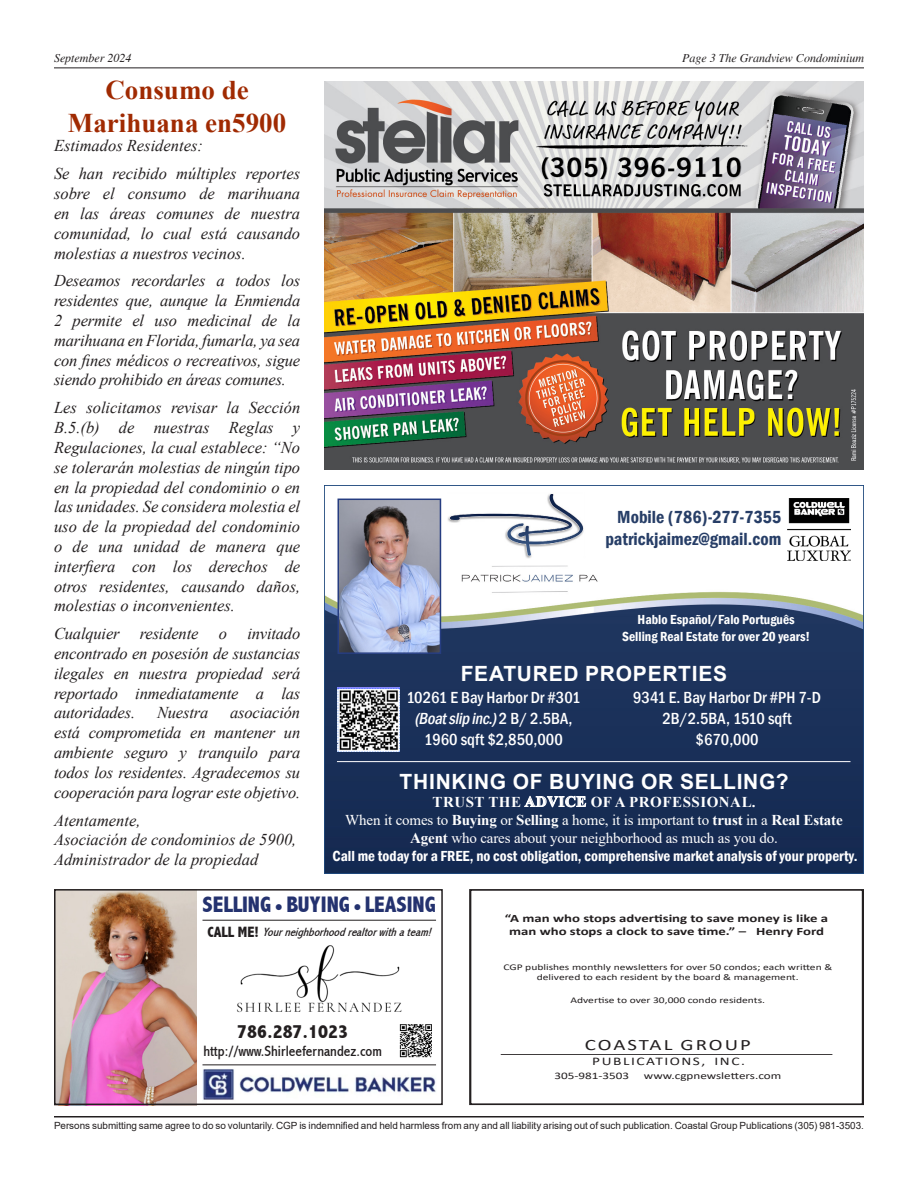
<style>
.page{position:relative;width:918px;height:1188px;background:#fff}
.page>*{position:absolute;margin:0;border:0;box-sizing:border-box;transform-origin:0 0}
.t1{font:700 27px/32.4px "Times New Roman";color:#a02a02;text-align:center}
.t2{font:800 condensed 22.5px "Abadi";color:#24326f}
.t3{font:700 21px "Arial";letter-spacing:.035em;color:#fff}
.t4{font:800 condensed 19.5px "Abadi";color:#231f20}
.t5{font:600 condensed 18px/22.5px "Franklin Gothic";color:#273e67;text-align:right}
.t6{font:italic 16.5px/19.8px "Times New Roman";color:#231f20;text-align:justify}
.t7{font:500 condensed 16.5px/21px "Franklin Gothic";color:#fff;text-align:center}
.t8{font:15.9px "Calibri";letter-spacing:.095em;color:#231f20;scale:1.32 1}
.t9{font:15px/18px "Times New Roman";letter-spacing:-.01em;color:#fff;text-align:center}
.t10{font:600 condensed 15px "Franklin Gothic";color:#fff}
.t11{font:condensed 15px "Abadi";color:#231f20}
.t12{font:600 condensed 13.5px/16.2px "Franklin Gothic";color:#fff;text-align:center}
.t13{font:italic 12px "Times";color:#231f20}
.t14{font:italic condensed 12px "Abadi";color:#231f20}
.t15{font:11.7px "Calibri";letter-spacing:.1em;color:#231f20;scale:1.32 1}
.t16{font:700 11.25px/13.5px "Calibri";color:#231f20;text-align:center;scale:1.32 1}
.t17{font:10.05px "Calibri";color:#231f20;scale:1.32 1}
.t18{font:9.9px "Arial";letter-spacing:-.005em;color:#231f20}
.t19{font:8.7px/10.5px "Calibri";color:#231f20;text-align:center;scale:1.32 1}
.s1{font-style:italic}
.s2{font-family:"Minion Pro";font-weight:400;font-stretch:normal}
.s3{font-weight:800;font-style:normal;font-size:15px}
.s4{font-weight:700}
</style>
<div class="page">
<hr style="left:54px;top:68px;width:810px;height:1px;background:#231f20">
<img style="left:326px;top:498px;width:536px;height:374px">
<img style="left:447px;top:494px;width:152px;height:101px">
<img style="left:341px;top:502px;width:97px;height:149px">
<div style="left:338px;top:499px;width:103px;height:155px;border:2px solid #263d81"></div>
<img style="left:788px;top:499px;width:62px;height:62px">
<hr style="left:337px;top:761px;width:513px;height:1px;background:#fff">
<img style="left:338px;top:687px;width:62px;height:64px">
<hr style="left:54px;top:1116px;width:810px;height:2px;background:#231f20">
<img style="left:324px;top:81px;width:540px;height:389px">
<div style="left:469px;top:889px;width:395px;height:216px;border:2px solid #231f20"></div>
<hr style="left:501px;top:1054px;width:331px;height:1px;background:#231f20">
<img style="left:399px;top:1024px;width:33px;height:34px">
<img style="left:202px;top:1065px;width:234px;height:35px">
<img style="left:57px;top:892px;width:139px;height:210px">
<hr style="left:202px;top:920px;width:234px;height:1px;background:#231f20">
<hr style="left:202px;top:1064px;width:234px;height:1px;background:#231f20">
<img style="left:237px;top:945px;width:165px;height:68px">
<div style="left:54px;top:889px;width:389px;height:216px;border:2px solid #231f20"></div>
<p class="t13" style="left:54px;top:52px;width:79px">September 2024</p>
<p class="t13" style="left:682px;top:52px;width:183px">Page 3 The Grandview Condominium</p>
<p class="t1" style="left:68px;top:73px;width:220px">Consumo de<br>Marihuana en5900</p>
<p class="t6" style="left:54px;top:136px;width:150px">Estimados Residentes:</p>
<p class="t6" style="left:54px;top:164px;width:248px">Se han recibido múltiples reportes sobre el consumo de marihuana en las áreas comunes de nuestra comunidad, lo cual está causando molestias a nuestros vecinos.</p>
<p class="t6" style="left:54px;top:271px;width:248px">Deseamos recordarles a todos los residentes que, aunque la Enmienda 2 permite el uso medicinal de la marihuana en Florida, fumarla, ya sea con fines médicos o recreativos, sigue siendo prohibido en áreas comunes.</p>
<p class="t6" style="left:54px;top:398px;width:248px">Les solicitamos revisar la Sección B.5.(b) de nuestras Reglas y Regulaciones, la cual establece: “No se tolerarán molestias de ningún tipo en la propiedad del condominio o en las unidades. Se considera molestia el uso de la propiedad del condominio o de una unidad de manera que interfiera con los derechos de otros residentes, causando daños, molestias o inconvenientes.</p>
<p class="t6" style="left:54px;top:623px;width:248px">Cualquier residente o invitado encontrado en posesión de sustancias ilegales en nuestra propiedad será reportado inmediatamente a las autoridades.</p>
<p class="t5" style="left:605px;top:505px;width:177px">Mobile (786)-277-7355 patrickjaimez@gmail.com</p>
<p class="t12" style="left:622px;top:612px;width:190px">Hablo Español/Falo Português<br>Selling Real Estate for over 20 years!</p>
<p class="t3" style="left:461px;top:658px;width:268px">FEATURED PROPERTIES</p>
<p class="t7" style="left:406px;top:687px;width:176px">10261 E Bay Harbor Dr #301 <span class="s1">(Boatslipinc.)</span>2 B / 2 . 5 B A ,<br>1960 sqft $2,850,000</p>
<p class="t7" style="left:633px;top:687px;width:189px">9341 E. Bay Harbor Dr #PH 7-D<br>2B/2.5BA, 1510 sqft $670,000</p>
<p class="t6" style="left:54px;top:703px;width:248px;text-indent:176px">asociación está comprometida en mantener un ambiente seguro y tranquilo para todos los residentes. Agradecemos su cooperación para lograr este objetivo.</p>
<p class="t6" style="left:54px;top:810px;width:88px">Atentamente,</p>
<p class="t6" style="left:54px;top:830px;width:244px">Asociación de condominios de 5900,</p>
<p class="t6" style="left:54px;top:849px;width:206px">Administrador de la propiedad</p>
<p class="t2" style="left:202px;top:892px;width:235px">SELLING <span class="s2">•</span> BUYING <span class="s2">•</span> LEASING</p>
<p class="t14" style="left:207px;top:925px;width:229px"><span class="s3">C A L L M E !</span> Yourneighborhoodrealtorwithateam!</p>
<p class="t6" style="left:157px;top:703px;width:53px">Nuestra</p>
<p class="t3" style="left:400px;top:766px;width:391px">THINKING OF BUYING OR SELLING?</p>
<p class="t9" style="left:345px;top:792px;width:499px"><span class="s4">TRUST THE ADVICE OF A PROFESSIONAL.<br></span>When it comes to <span class="s4">Buying</span> or <span class="s4">Selling</span> a home, it is important to <span class="s4">trust</span> in a <span class="s4">Real Estate<br>Agent</span> who cares about your neighborhood as much as you do.</p>
<p class="t10" style="left:333px;top:846px;width:527px">Call me today for a FREE, no cost obligation, comprehensive market analysis of your property.</p>
<p class="t16" style="left:505px;top:911px;width:246px">“A man who stops advertising to save money is like a man who stops a clock to save time.” – Henry Ford</p>
<p class="t19" style="left:503px;top:961px;width:251px">CGP publishes monthly newsletters for over 50 condos; each written &amp; delivered to each resident by the board &amp; management.</p>
<p class="t19" style="left:570px;top:995px;width:149px">Advertise to over 30,000 condo residents.</p>
<p class="t4" style="left:237px;top:1020px;width:112px">786.287.1023</p>
<p class="t11" style="left:203px;top:1042px;width:180px">http://www.Shirleefernandez.com</p>
<p class="t8" style="left:585px;top:1033px;width:127px">COASTAL GROUP</p>
<p class="t15" style="left:592px;top:1053px;width:117px">PUBLICATIONS, INC.</p>
<p class="t17" style="left:554px;top:1068px;width:58px">305-981-3503</p>
<p class="t17" style="left:644px;top:1068px;width:106px">www.cgpnewsletters.com</p>
<p class="t18" style="left:54px;top:1119px;width:811px">Persons submitting same agree to do so voluntarily. CGP is indemnified and held harmless from any and all liability arising out of such publication. Coastal Group Publications (305) 981-3503.</p>
</div>
